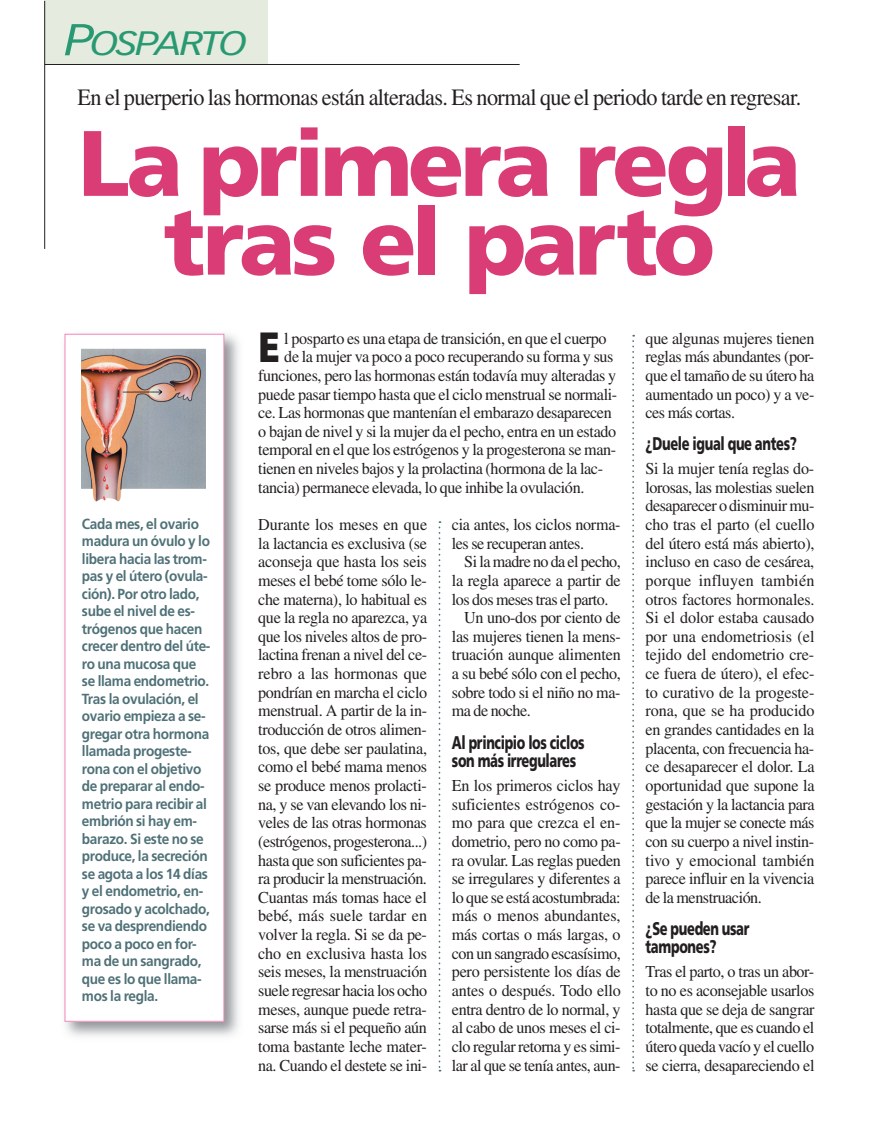
<style>
.page{position:relative;width:879px;height:1141px;background:#fff}
.page>*{position:absolute;margin:0;border:0;box-sizing:border-box;transform-origin:0 0}
.t1{font:900 92.75px/78.8px "Frutiger";letter-spacing:-.05em;color:#da3d75;text-align:center}
.t2{font:43.75px "Myriad MM 830 600";color:#231f20;scale:.9 1}
.t3{font:italic 33.25px "Vectora LH";letter-spacing:-.065em;color:#289972;scale:1.2 1}
.t4{font:23.45px "Times";letter-spacing:-.025em;color:#231f20;scale:.95 1}
.t5{font:900 18.38px/18.4px "Frutiger";letter-spacing:-.025em;color:#231f20;scale:.7 1}
.t6{font:16.62px/18.6px "Times";letter-spacing:-.025em;color:#231f20;text-align:justify}
.t7{font:700 14.7px/17.5px "Frutiger";letter-spacing:-.02em;color:#4f7177;scale:.93 1}
.s1{font-size:43.75px}
</style>
<div class="page">
<div style="left:45px;top:0;width:223px;height:64px;background:#e5ebde"></div>
<hr style="left:44px;top:1px;width:1px;height:248px;background:#231f20">
<hr style="left:45px;top:64px;width:474px;height:1px;background:#231f20">
<svg style="left:438px;top:521px;width:2px;height:550px"></svg>
<svg style="left:632px;top:335px;width:1px;height:736px"></svg>
<img style="left:64px;top:333px;width:175px;height:704px">
<div style="left:65px;top:334px;width:159px;height:687px;background:#fff"></div>
<div style="left:64px;top:334px;width:160px;height:688px;border:1px solid #f287b6"></div>
<img style="left:82px;top:349px;width:123px;height:153px">
<h3 class="t3" style="left:64px;top:25px;width:154px"><span class="s1">P</span>OSPARTO</h3>
<h3 class="t4" style="left:78px;top:84px;width:763px">En el puerperio las hormonas están alteradas. Es normal que el periodo tarde en regresar.</h3>
<h1 class="t1" style="left:78px;top:124px;width:724px">La primera regla tras el parto</h1>
<p class="t7" style="left:82px;top:515px;width:140px">Cada mes, el ovario madura un óvulo y lo libera hacia las trom&shy;pas y el útero (ovula&shy;ción). Por otro lado, sube el nivel de es&shy;trógenos que hacen crecer dentro del úte&shy;ro una mucosa que se llama endometrio.<br>Tras la ovulación, el ovario empieza a se&shy;gregar otra hormona llamada progeste&shy;rona con el objetivo de preparar al endo&shy;metrio para recibir al embrión si hay em&shy;barazo. Si este no se produce, la secreción se agota a los 14 días y el endometrio, en&shy;grosado y acolchado, se va desprendiendo poco a poco en for&shy;ma de un sangrado, que es lo que llama&shy;mos la regla.</p>
<p class="t6" style="left:284px;top:329px;width:323px">l posparto es una etapa de transición, en que el cuerpo</p>
<p class="t6" style="left:284px;top:347px;width:330px">de la mujer va poco a poco recuperando su forma y sus</p>
<p class="t6" style="left:258px;top:366px;width:359px">funciones, pero las hormonas están todavía muy alteradas y</p>
<p class="t6" style="left:258px;top:385px;width:360px">puede pasar tiempo hasta que el ciclo menstrual se normali-</p>
<p class="t6" style="left:258px;top:403px;width:355px">ce. Las hormonas que mantenían el embarazo desaparecen</p>
<p class="t6" style="left:258px;top:422px;width:359px">o bajan de nivel y si la mujer da el pecho, entra en un estado</p>
<p class="t6" style="left:258px;top:441px;width:359px">temporal en el que los estrógenos y la progesterona se man-</p>
<p class="t6" style="left:258px;top:459px;width:346px">tienen en niveles bajos y la prolactina (hormona de la lac-</p>
<p class="t6" style="left:258px;top:478px;width:327px">tancia) permanece elevada, lo que inhibe la ovulación.</p>
<h2 class="t2" style="left:258px;top:326px;width:26px">E</h2>
<p class="t6" style="left:258px;top:515px;width:170px">Durante los meses en que la lactancia es exclusiva (se aconseja que hasta los seis meses el bebé tome sólo le&shy;che materna), lo habitual es que la regla no aparezca, ya que los niveles altos de pro&shy;lactina frenan a nivel del ce&shy;rebro a las hormonas que pondrían en marcha el ciclo menstrual. A partir de la in&shy;troducción de otros alimen&shy;tos, que debe ser paulatina, como el bebé mama menos se produce menos prolacti&shy;na, y se van elevando los ni&shy;veles de las otras hormonas (estrógenos, progesterona...) hasta que son suficientes pa&shy;ra producir la menstruación.<br>Cuantas más tomas hace el bebé, más suele tardar en volver la regla. Si se da pe&shy;cho en exclusiva hasta los seis meses, la menstruación suele regresar hacia los ocho meses, aunque puede retra&shy;sarse más si el pequeño aún toma bastante leche mater&shy;na. Cuando el destete se ini-</p>
<p class="t6" style="left:451px;top:515px;width:170px">cia antes, los ciclos norma&shy;les se recuperan antes.</p>
<p class="t6" style="left:464px;top:552px;width:158px">Si la madre no da el pecho,</p>
<p class="t6" style="left:451px;top:571px;width:170px">la regla aparece a partir de</p>
<p class="t6" style="left:451px;top:590px;width:158px">los dos meses tras el parto.</p>
<p class="t6" style="left:464px;top:608px;width:158px">Un uno-dos por ciento de</p>
<p class="t6" style="left:451px;top:627px;width:170px">las mujeres tienen la mens-</p>
<p class="t6" style="left:451px;top:646px;width:170px">truación aunque alimenten</p>
<p class="t6" style="left:451px;top:664px;width:170px">a su bebé sólo con el pecho,</p>
<p class="t6" style="left:451px;top:683px;width:170px">sobre todo si el niño no ma-</p>
<p class="t6" style="left:451px;top:701px;width:80px">ma de noche.</p>
<p class="t5" style="left:451px;top:733px;width:191px">Al principio los ciclos son más irregulares</p>
<p class="t6" style="left:451px;top:776px;width:170px">En los primeros ciclos hay suficientes estrógenos co&shy;mo para que crezca el en&shy;dometrio, pero no como pa&shy;ra ovular. Las reglas pueden se irregulares y diferentes a lo que se está acostumbrada: más o menos abundantes, más cortas o más largas, o con un sangrado escasísimo, pero persistente los días de antes o después. Todo ello entra dentro de lo normal, y al cabo de unos meses el ci&shy;clo regular retorna y es simi&shy;lar al que se tenía antes, aun-</p>
<p class="t6" style="left:645px;top:329px;width:170px">que algunas mujeres tienen reglas más abundantes (por&shy;que el tamaño de su útero ha aumentado un poco) y a ve&shy;ces más cortas.</p>
<p class="t5" style="left:645px;top:435px;width:217px">¿Duele igual que antes?</p>
<p class="t6" style="left:645px;top:459px;width:170px">Si la mujer tenía reglas do&shy;lorosas, las molestias suelen desaparecer o disminuir mu&shy;cho tras el parto (el cuello del útero está más abierto), incluso en caso de cesárea, porque influyen también otros factores hormonales.<br>Si el dolor estaba causado por una endometriosis (el tejido del endometrio cre&shy;ce fuera de útero), el efec&shy;to curativo de la progeste&shy;rona, que se ha producido en grandes cantidades en la placenta, con frecuencia ha&shy;ce desaparecer el dolor. La oportunidad que supone la gestación y la lactancia para que la mujer se conecte más con su cuerpo a nivel instin&shy;tivo y emocional también parece influir en la vivencia de la menstruación.</p>
<p class="t5" style="left:645px;top:919px;width:150px">¿Se pueden usar tampones?</p>
<p class="t6" style="left:645px;top:962px;width:170px">Tras el parto, o tras un abor&shy;to no es aconsejable usarlos hasta que se deja de sangrar totalmente, que es cuando el útero queda vacío y el cuello se cierra, desapareciendo el</p>
</div>
